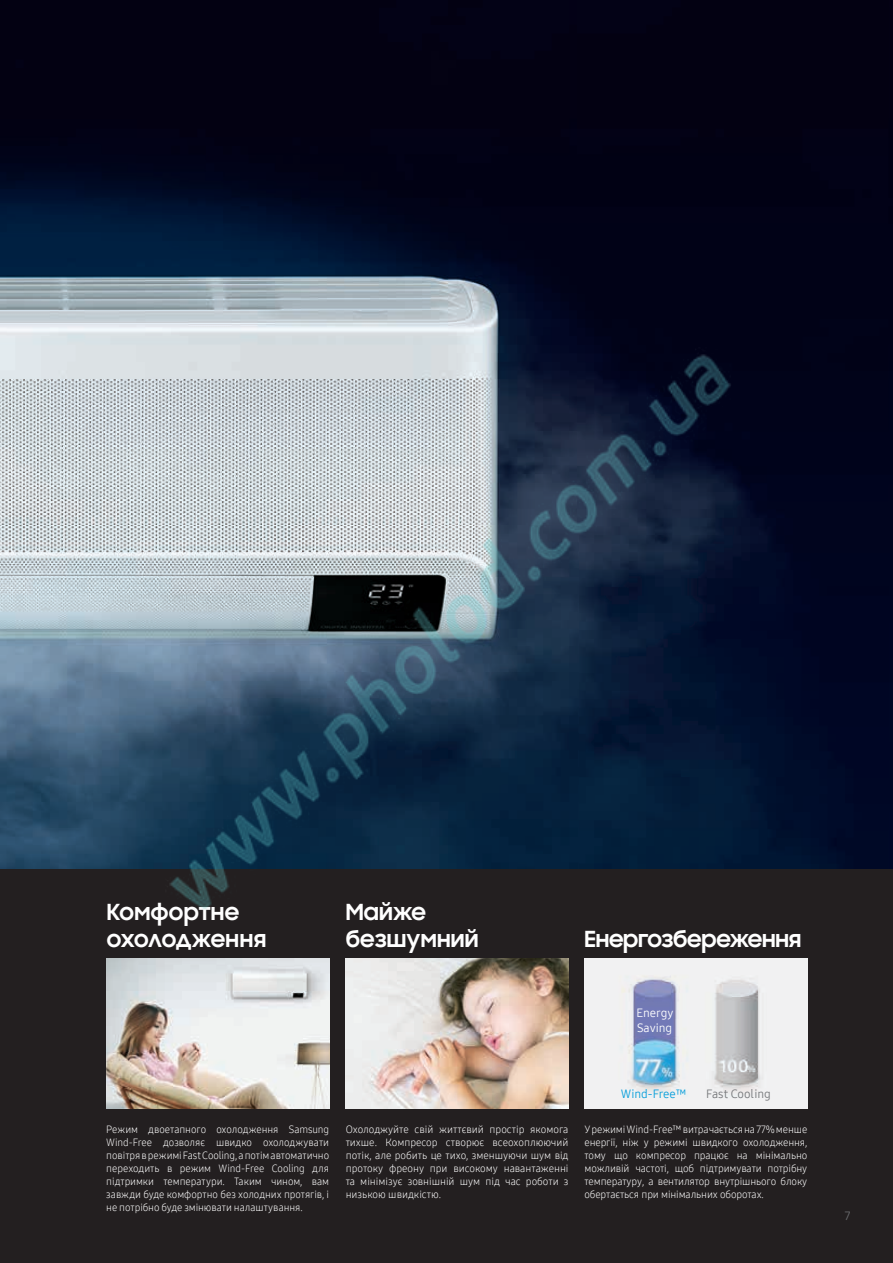
<style>
.page{position:relative;width:893px;height:1263px;background:#fff}
.page>*{position:absolute;margin:0;border:0;box-sizing:border-box;transform-origin:0 0}
.t1{font:700 22.5px/27px "Samsung Sharp Sans";letter-spacing:-.005em;color:#fff}
.t2{font:12px/15px "Samsung One 400";color:#fff}
.t3{font:12px "Samsung One 400";color:#76787b}
.t4{font:12px "Samsung One 400";color:#069edb}
.t5{font:12px "Samsung One 400";color:#6c6d70}
.t6{font:10.5px/13px "Samsung One 300";letter-spacing:-.005em;color:#fff;text-align:justify}
</style>
<div class="page">
<img style="left:0;top:0;width:893px;height:870px">
<div style="left:0;top:870px;width:893px;height:393px;background:#231f20"></div>
<img style="left:106px;top:958px;width:223px;height:150px">
<img style="left:346px;top:1036px;width:223px;height:72px">
<img style="left:584px;top:958px;width:223px;height:150px">
<img style="left:142px;top:227px;width:609px;height:809px">
<h1 class="t1" style="left:107px;top:897px;width:161px">Комфортне охолодження</h1>
<h1 class="t1" style="left:346px;top:897px;width:134px">Майже безшумний</h1>
<h1 class="t1" style="left:584px;top:924px;width:218px">Енергозбереження</h1>
<p class="t2" style="left:636px;top:1005px;width:39px">Energy<br>Saving</p>
<p class="t4" style="left:621px;top:1085px;width:67px">Wind-Free™</p>
<p class="t3" style="left:706px;top:1085px;width:67px">Fast Cooling</p>
<p class="t6" style="left:106px;top:1122px;width:224px">Режим двоетапного охолодження Samsung Wind-Free дозволяє швидко охолоджувати повітря в режимі Fast Cooling, а потім автоматично переходить в режим Wind-Free Cooling для підтримки температури. Таким чином, вам завжди буде комфортно без холодних протягів, і не потрібно буде змінювати налаштування.</p>
<p class="t6" style="left:346px;top:1122px;width:224px">Охолоджуйте свій життєвий простір якомога тихше. Компресор створює всеохоплюючий потік, але робить це тихо, зменшуючи шум від протоку фреону при високому навантаженні та мінімізує зовнішній шум під час роботи з низькою швидкістю.</p>
<p class="t6" style="left:584px;top:1122px;width:224px">У режимі Wind-Free™ витрачається на 77% менше енергії, ніж у режимі швидкого охолодження, тому що компресор працює на мінімально можливій частоті, щоб підтримувати потрібну температуру, а вентилятор внутрішнього блоку обертається при мінімальних оборотах.</p>
<p class="t5" style="left:845px;top:1208px;width:7px">7</p>
</div>
